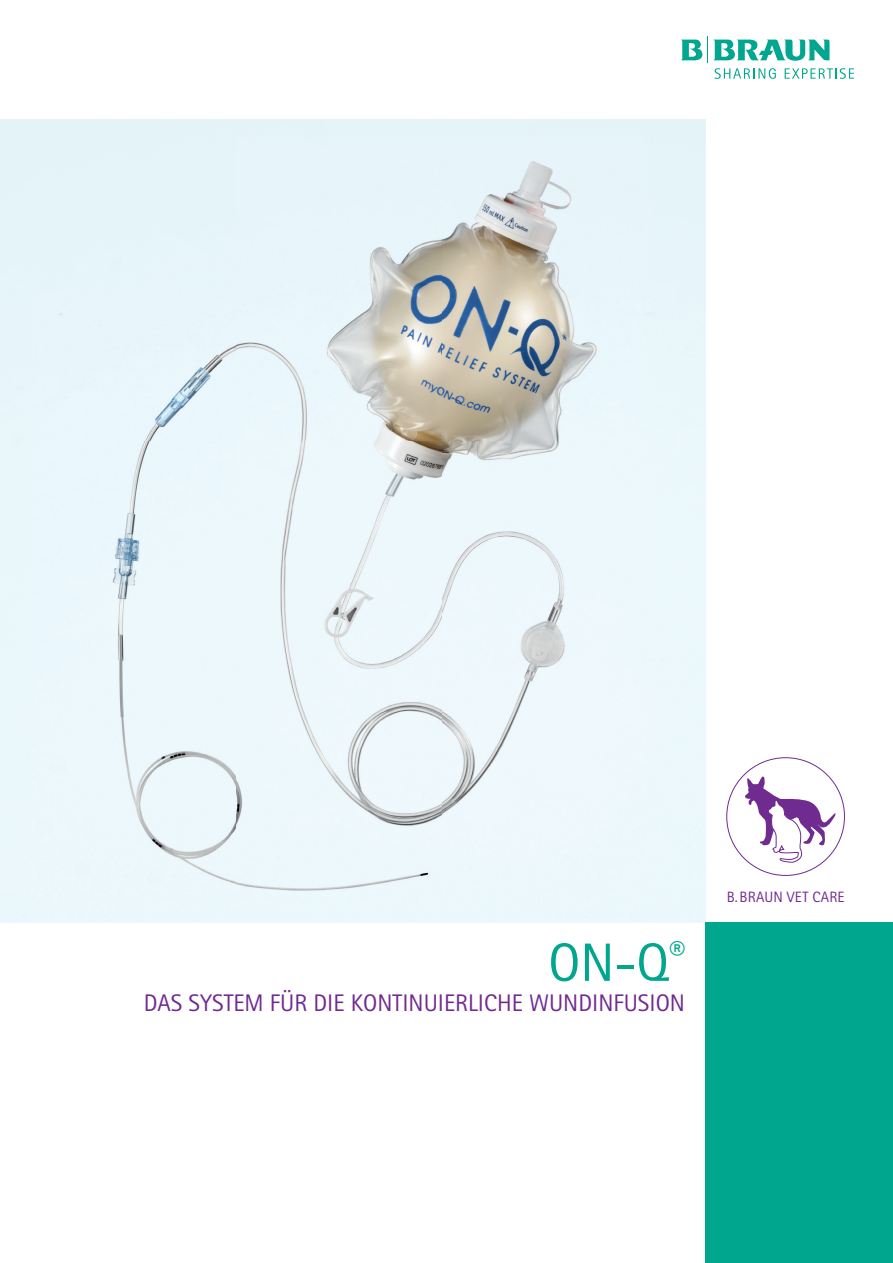
<style>
.page{position:relative;width:893px;height:1263px;background:#fff}
.page>*{position:absolute;margin:0;border:0;box-sizing:border-box;transform-origin:0 0}
.t1{font:54px "Rotis Sans Serif Pro";color:#00a78e}
.t2{font:24px "Rotis Sans Serif Pro";color:#702b91}
.t3{font:15px "Rotis Sans Serif Pro";letter-spacing:.015em;color:#702b91}
</style>
<div class="page">
<div style="left:0;top:119px;width:706px;height:804px;background:#eaf7fb"></div>
<img style="left:31px;top:137px;width:617px;height:762px">
<div style="left:706px;top:923px;width:187px;height:340px;background:#00a78e"></div>
<svg style="left:745px;top:776px;width:90px;height:88px"></svg>
<svg style="left:681px;top:36px;width:173px;height:43px"></svg>
<h1 class="t1" style="left:548px;top:931px;width:138px">ON-Q<sup>®</sup></h1>
<p class="t2" style="left:144px;top:989px;width:543px">DAS SYSTEM FÜR DIE KONTINUIERLICHE WUNDINFUSION</p>
<p class="t3" style="left:727px;top:888px;width:119px">B. BRAUN VET CARE</p>
</div>
